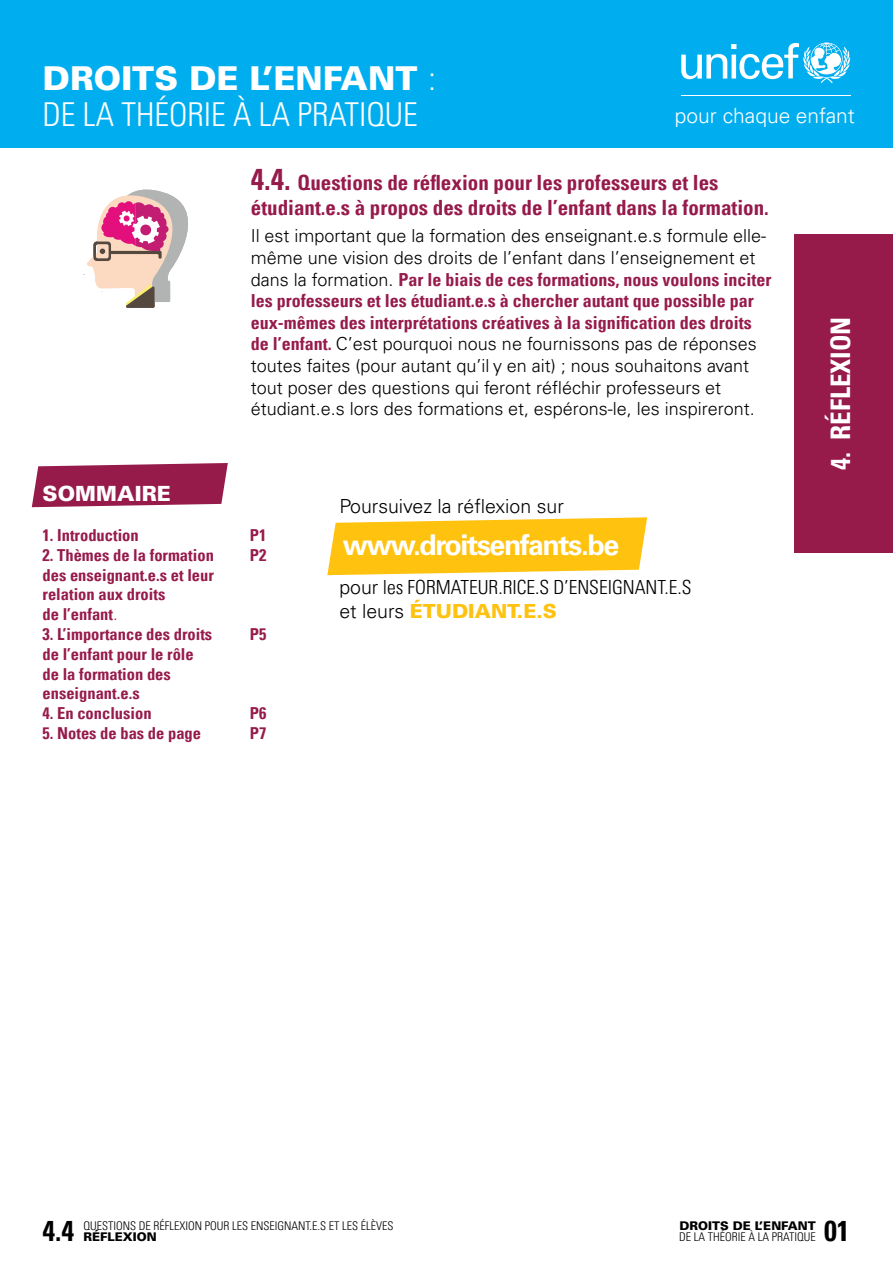
<style>
.page{position:relative;width:893px;height:1263px;background:#fff}
.page>*{position:absolute;margin:0;border:0;box-sizing:border-box;transform-origin:0 0}
.t1{font:300 condensed 33px "Univers LT Pro";color:#fff}
.t2{font:900 33px "Univers LT Pro 75";color:#fff}
.t3{font:28.5px "Univers LT 65 Bd";letter-spacing:-.05em;color:#fff}
.t4{font:700 condensed 28.5px "Univers LT Pro";color:#000}
.t5{font:700 condensed 27px "Univers LT Pro";color:#fff}
.t6{font:700 condensed 21px/25.2px "Univers LT Pro";color:#961a4a}
.t7{font:300 21px "Univers LT Pro 45";color:#fff}
.t8{font:900 21px "Univers LT Pro 75";color:#fff}
.t9{font:300 condensed 19.5px "Univers LT Pro";color:#000}
.t10{font:300 19.5px "Univers LT Pro 45";color:#000}
.t11{font:900 19.5px "Univers LT Pro 75";color:#fec210}
.t12{font:300 18px/21.6px "Univers LT Pro 45";color:#000}
.t13{font:700 condensed 16.5px/19.8px "Univers LT Pro";color:#961b4b}
.t14{font:300 condensed 12px "Univers LT Pro";color:#000}
.t15{font:900 12px "Univers LT Pro 75";color:#000}
.s1{font-family:"Univers LT Pro";font-weight:300;font-stretch:condensed}
.s2{font-family:"Univers LT Pro 45";font-weight:300;font-stretch:normal}
.s3{font-size:30px}
.s4{font-family:"Univers LT Pro";font-weight:700;font-stretch:condensed;color:#961b4b}
.s5{font-family:"Univers LT Pro 45";font-stretch:normal}
.s6{font-family:"Univers LT Pro 45";font-weight:300;color:#000}
</style>
<div class="page">
<div style="left:0;top:0;width:893px;height:147px;background:#00aeef"></div>
<svg style="left:681px;top:43px;width:169px;height:40px"></svg>
<hr style="left:681px;top:95px;width:169px;height:1px;background:#fff">
<div style="left:794px;top:234px;width:99px;height:319px;background:#961b4b"></div>
<svg style="left:32px;top:463px;width:196px;height:44px;background:#a0325d"></svg>
<svg style="left:87px;top:189px;width:101px;height:119px"></svg>
<svg style="left:327px;top:517px;width:320px;height:58px;background:#ffc92b"></svg>
<h1 class="t2" style="left:43px;top:55px;width:395px">DROITS DE L’ENFANT <span class="s1">:</span></h1>
<h1 class="t1" style="left:43px;top:92px;width:377px">DE LA THÉORIE À LA PRATIQUE</h1>
<p class="t7" style="left:675px;top:102px;width:181px">pour chaque enfant</p>
<p class="t8" style="left:43px;top:479px;width:130px">SOMMAIRE</p>
<p class="t13" style="left:43px;top:525px;width:98px">1. Introduction</p>
<p class="t13" style="left:43px;top:545px;width:173px">2. Thèmes de la formation des enseignant.e.s et leur</p>
<p class="t13" style="left:43px;top:584px;width:124px">relation aux droits</p>
<p class="t13" style="left:43px;top:604px;width:77px">de l’enfant<span class="s2">.</span></p>
<p class="t13" style="left:43px;top:624px;width:171px">3. L’importance des droits</p>
<p class="t13" style="left:43px;top:644px;width:153px">de l’enfant pour le rôle de la formation des enseignant.e.s</p>
<p class="t13" style="left:43px;top:703px;width:111px">4. En conclusion</p>
<p class="t13" style="left:43px;top:723px;width:160px">5. Notes de bas de page</p>
<p class="t6" style="left:251px;top:170px;width:519px"><span class="s3">4.4.</span> Questions de réflexion pour les professeurs et les étudiant.e.s à propos des droits de l’enfant dans la formation.</p>
<p class="t12" style="left:251px;top:225px;width:522px">Il est important que la formation des enseignant.e.s formule elle&shy;même une vision des droits de l’enfant dans l’enseignement et dans la formation. <span class="s4">Par le biais de ces formations, nous voulons inciter les professeurs et les étudiant.e.s à chercher autant que possible par eux-mêmes des interprétations créatives à la signification des droits de l’enfant.</span> C’est pourquoi nous ne fournissons pas de réponses toutes faites (pour autant qu’il y en ait) ; nous souhaitons avant tout poser des questions qui feront réfléchir professeurs et étudiant.e.s lors des formations et, espérons-le, les inspireront.</p>
<p class="t13" style="left:250px;top:525px;width:18px">P1</p>
<p class="t13" style="left:250px;top:545px;width:18px">P2</p>
<p class="t13" style="left:250px;top:624px;width:18px">P5</p>
<p class="t13" style="left:250px;top:703px;width:18px">P6</p>
<p class="t13" style="left:250px;top:723px;width:18px">P7</p>
<p class="t10" style="left:339px;top:494px;width:226px">Poursuivez la réflexion sur</p>
<p class="t3" style="left:343px;top:529px;width:278px">www.droitsenfants.be</p>
<p class="t9" style="left:339px;top:574px;width:354px"><span class="s5">pour</span> les FORMATEUR.RICE.S D’ENSEIGNANT.E.S</p>
<p class="t11" style="left:339px;top:597px;width:219px"><span class="s6">et leurs</span> ÉTUDIANT.E.S</p>
<h3 class="t5" style="left:824px;top:470px;width:154px;rotate:-90deg">4. RÉFLEXION</h3>
<p class="t14" style="left:83px;top:1217px;width:312px">QUESTIONS DE RÉFLEXION POUR LES ENSEIGNANT.E.S ET LES ÉLÈVES</p>
<p class="t15" style="left:83px;top:1228px;width:75px">RÉFLEXION</p>
<p class="t4" style="left:43px;top:1213px;width:33px">4.4</p>
<p class="t14" style="left:679px;top:1229px;width:138px">DE LA THÉORIE À LA PRATIQUE</p>
<p class="t4" style="left:824px;top:1213px;width:27px">01</p>
<p class="t15" style="left:679px;top:1217px;width:138px">DROITS DE L’ENFANT</p>
</div>
